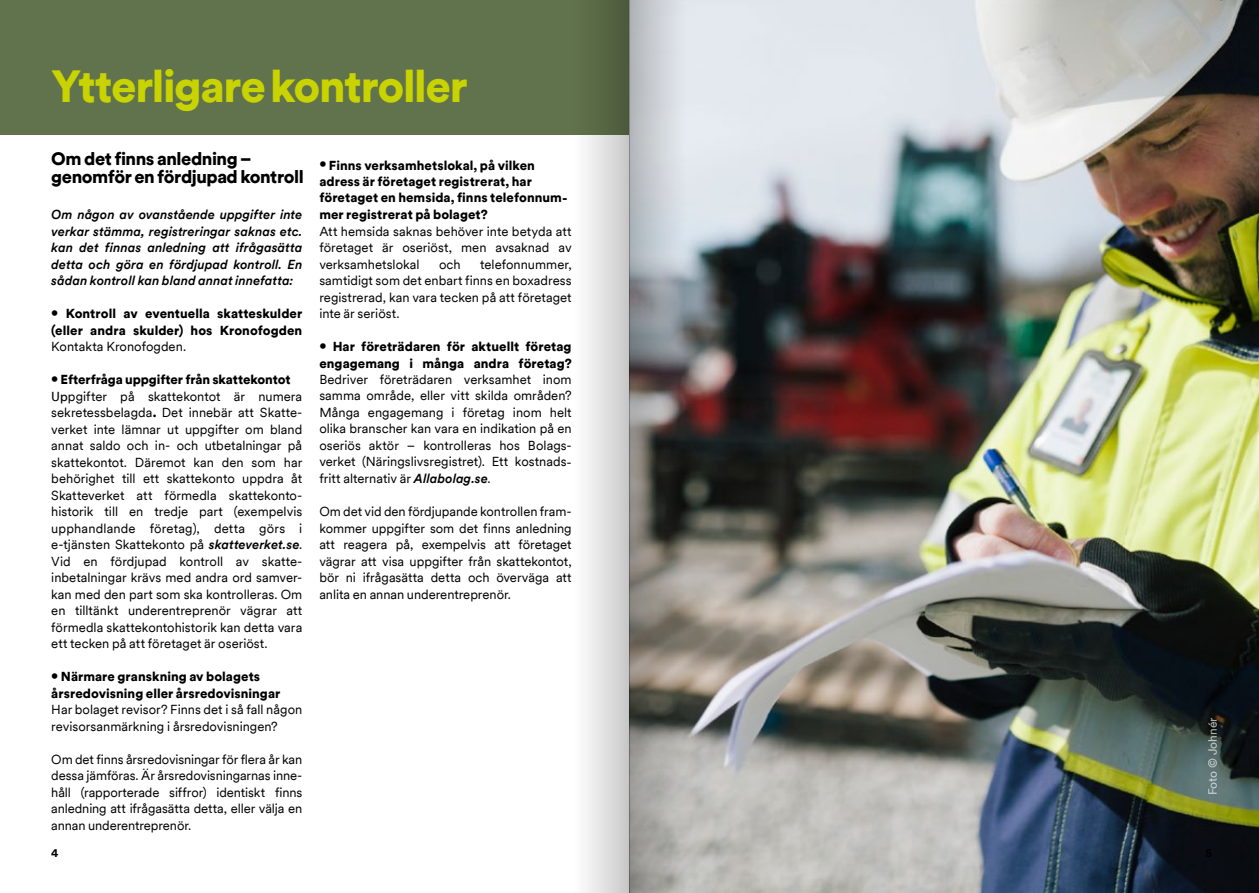
<style>
.page{position:relative;width:1259px;height:893px;background:#fff}
.page>*{position:absolute;margin:0;border:0;box-sizing:border-box;transform-origin:0 0}
.t1{font:900 45px "Circular XXTT";letter-spacing:-.03em;color:#c8d300}
.t2{font:900 18px/18px "Circular XXTT";letter-spacing:-.025em;color:#000}
.t3{font:13.05px/16.5px "Circular XXTT";color:#000;text-align:justify}
.t4{font:900 13.05px/16.5px "Circular XXTT";letter-spacing:.005em;color:#000}
.t5{font:italic 500 13.05px/16.5px "Circular XXTT";color:#000;text-align:justify}
.t6{font:12px "Circular XXTT";color:#fff}
.t7{font:700 12px "Circular Std";color:#000}
.s1{font-weight:900}
.s2{font-style:inherit}
.s3{font-weight:500;font-style:italic}
</style>
<div class="page">
<img style="left:629px;top:0;width:630px;height:893px">
<svg style="left:0;top:0;width:629px;height:893px"></svg>
<h1 class="t1" style="left:51px;top:55px;width:418px">Ytterligare kontroller</h1>
<h2 class="t2" style="left:51px;top:149px;width:254px">Om det finns anledning – genomför en fördjupad kontroll</h2>
<p class="t5" style="left:51px;top:206px;width:253px">Om någon av ovanstående uppgifter inte verkar stämma, registreringar saknas etc. kan det finnas anledning att ifrågasätta detta och göra en fördjupad kontroll. En sådan kontroll kan bland annat innefatta:</p>
<p class="t4" style="left:51px;top:305px;width:252px">• Kontroll av eventuella skatteskulder (eller andra skulder) hos Kronofogden</p>
<p class="t3" style="left:51px;top:338px;width:136px">Kontakta Kronofogden.</p>
<p class="t3" style="left:51px;top:371px;width:253px;text-align:left"><span class="s1">• Efterfråga uppgifter från skattekontot </span><span class="s2">Up</span>pgifter på skattekontot är numera sekretessbelagda<span class="s1">.</span> Det innebär att Skatte&shy;verket inte lämnar ut uppgifter om bland annat saldo och in- och utbetalningar på skattekontot. Däremot kan den som har behörighet till ett skattekonto uppdra åt Skatteverket att förmedla skattekonto&shy;historik till en tredje part (exempelvis upphandlande företag), detta görs i e-tjänsten Skattekonto på <span class="s3">skatteverket.se</span>.<br>Vid en fördjupad kontroll av skatte&shy;inbetalningar krävs med andra ord samver&shy;kan med den part som ska kontrolleras. Om en tilltänkt underentreprenör vägrar att förmedla skattekontohistorik kan detta vara ett tecken på att företaget är oseriöst.</p>
<p class="t4" style="left:51px;top:668px;width:231px">• Närmare granskning av bolagets årsredovisning eller årsredovisningar</p>
<p class="t3" style="left:51px;top:701px;width:252px">Har bolaget revisor? Finns det i så fall någon revisorsanmärkning i årsredovisningen?</p>
<p class="t3" style="left:51px;top:750px;width:253px">Om det finns årsredovisningar för flera år kan dessa jämföras. Är årsredovisningarnas inne&shy;håll (rapporterade siffror) identiskt finns anledning att ifrågasätta detta, eller välja en annan underentreprenör.</p>
<p class="t4" style="left:319px;top:156px;width:250px">• Finns verksamhetslokal, på vilken adress är företaget registrerat, har företaget en hemsida, finns telefonnum&shy;mer registrerat på bolaget?</p>
<p class="t3" style="left:319px;top:222px;width:254px">Att hemsida saknas behöver inte betyda att företaget är oseriöst, men avsaknad av verksamhetslokal</p>
<p class="t3" style="left:319px;top:255px;width:254px;text-indent:161px">telefonnummer, samtidigt som det enbart finns en boxadress registrerad, kan vara tecken på att företaget inte är seriöst.</p>
<p class="t4" style="left:319px;top:338px;width:254px">• Har företrädaren för aktuellt företag engagemang i många andra företag?</p>
<p class="t3" style="left:319px;top:371px;width:254px;text-align:left">Bedriver företrädaren verksamhet inom samma område, eller vitt skilda områden?<br>Många engagemang i företag inom helt olika branscher kan vara en indikation på en oseriös aktör – kontrolleras hos Bolags&shy;verket (Näringslivsregistret). Ett kostnads&shy;fritt alternativ är <span class="s3">Allabolag.se</span>.</p>
<p class="t3" style="left:319px;top:503px;width:254px">Om det vid den fördjupande kontrollen fram&shy;kommer uppgifter som det finns anledning att reagera på, exempelvis att företaget vägrar att visa uppgifter från skattekontot, bör ni ifrågasätta detta och överväga att anlita en annan underentreprenör.</p>
<p class="t3" style="left:439px;top:255px;width:23px">och</p>
<p class="t6" style="left:1204px;top:795px;width:79px;rotate:-90deg">Foto © Johnér</p>
<p class="t7" style="left:51px;top:845px;width:9px">4</p>
<p class="t7" style="left:1205px;top:845px;width:8px">5</p>
</div>
